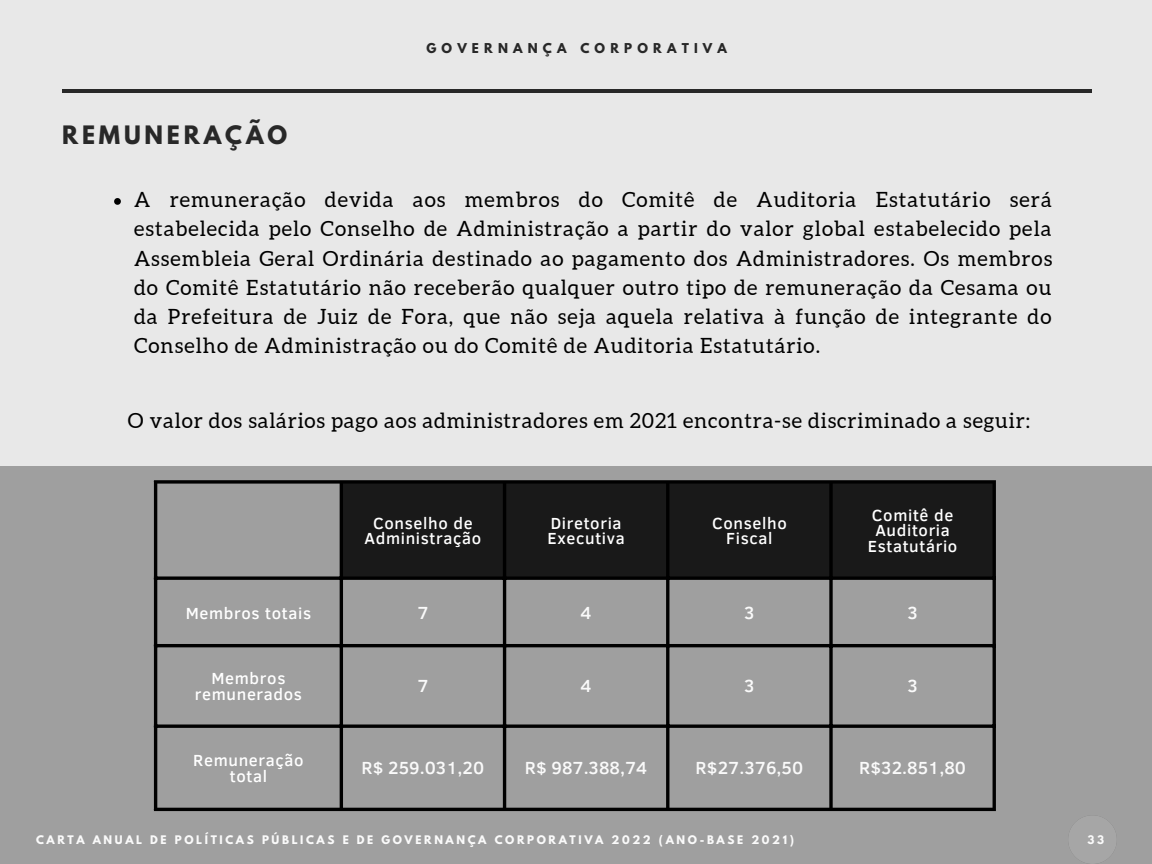
<style>
.page{position:relative;width:1152px;height:864px;background:#e8e8e8}
.page>*{position:absolute;margin:0;border:0;box-sizing:border-box;transform-origin:0 0}
.t1{font:700 22.5px "League Spartan";letter-spacing:.17em;color:#282828}
.t2{font:21px/29.2px "Aleo";letter-spacing:.04em;color:#000;text-align:justify}
.t3{font:500 18px "Clear Sans";color:#fafafa}
.t4{font:500 16.5px/15.8px "Clear Sans";letter-spacing:.04em;color:#fff;text-align:center}
.t5{font:700 12px "League Spartan";letter-spacing:.43em;color:#282828}
.t6{font:700 10.5px "League Spartan";letter-spacing:.25em;color:#fafafa}
</style>
<div class="page">
<hr style="left:62px;top:89px;width:1029px;height:4px;background:#282828">
<div style="left:0;top:467px;width:1152px;height:397px;background:#9f9f9f"></div>
<div style="left:343px;top:484px;width:650px;height:92px;background:#191919"></div>
<hr style="left:154px;top:484px;width:3px;height:324px;background:#000">
<hr style="left:340px;top:484px;width:3px;height:324px;background:#000">
<hr style="left:503px;top:484px;width:3px;height:324px;background:#000">
<hr style="left:666px;top:484px;width:3px;height:324px;background:#000">
<svg style="left:829px;top:484px;width:4px;height:324px"></svg>
<hr style="left:993px;top:484px;width:3px;height:324px;background:#000">
<svg style="left:154px;top:480px;width:842px;height:4px;background:#0d0d0d"></svg>
<svg style="left:157px;top:576px;width:836px;height:4px;background:#0b0b0b"></svg>
<hr style="left:154px;top:644px;width:842px;height:3px;background:#000">
<hr style="left:154px;top:725px;width:842px;height:3px;background:#000">
<hr style="left:154px;top:808px;width:842px;height:3px;background:#000">
<svg style="left:114px;top:198px;width:7px;height:7px"></svg>
<p class="t1" style="left:62px;top:124px;width:227px">REMUNERAÇÃO</p>
<p class="t5" style="left:426px;top:42px;width:302px">GOVERNANÇA CORPORATIVA</p>
<p class="t2" style="left:134px;top:185px;width:920px">A remuneração devida aos membros do Comitê de Auditoria Estatutário será estabelecida pelo Conselho de Administração a partir do valor global estabelecido pela Assembleia Geral Ordinária destinado ao pagamento dos Administradores. Os membros do Comitê Estatutário não receberão qualquer outro tipo de remuneração da Cesama ou da Prefeitura de Juiz de Fora, que não seja aquela relativa à função de integrante do Conselho de Administração ou do Comitê de Auditoria Estatutário.</p>
<p class="t2" style="left:128px;top:406px;width:904px">O valor dos salários pago aos administradores em 2021 encontra-se discriminado a seguir:</p>
<p class="t4" style="left:365px;top:514px;width:118px">Conselho de<br>Administração</p>
<p class="t4" style="left:548px;top:514px;width:79px;text-align:left">Diretoria<br>Executiva</p>
<p class="t4" style="left:712px;top:514px;width:76px">Conselho<br>Fiscal</p>
<p class="t4" style="left:868px;top:506px;width:91px">Comitê de<br>Auditoria<br>Estatutário</p>
<p class="t4" style="left:186px;top:605px;width:127px">Membros totais</p>
<p class="t3" style="left:417px;top:600px;width:13px">7</p>
<p class="t3" style="left:581px;top:600px;width:13px">4</p>
<p class="t3" style="left:744px;top:600px;width:12px">3</p>
<p class="t3" style="left:907px;top:600px;width:12px">3</p>
<p class="t4" style="left:195px;top:670px;width:109px">Membros remunerados</p>
<p class="t3" style="left:417px;top:673px;width:13px">7</p>
<p class="t3" style="left:581px;top:673px;width:13px">4</p>
<p class="t3" style="left:744px;top:673px;width:12px">3</p>
<p class="t3" style="left:907px;top:673px;width:12px">3</p>
<p class="t4" style="left:193px;top:752px;width:112px">Remuneração total</p>
<p class="t3" style="left:361px;top:755px;width:124px">R$ 259.031,20</p>
<p class="t3" style="left:525px;top:755px;width:124px">R$ 987.388,74</p>
<p class="t3" style="left:695px;top:755px;width:109px">R$27.376,50</p>
<p class="t3" style="left:859px;top:755px;width:109px">R$32.851,80</p>
<p class="t6" style="left:36px;top:835px;width:759px">CARTA ANUAL DE POLÍTICAS PÚBLICAS E DE GOVERNANÇA CORPORATIVA 2022 (ANO-BASE 2021)</p>
<p class="t6" style="left:1088px;top:835px;width:18px">3 3</p>
</div>
